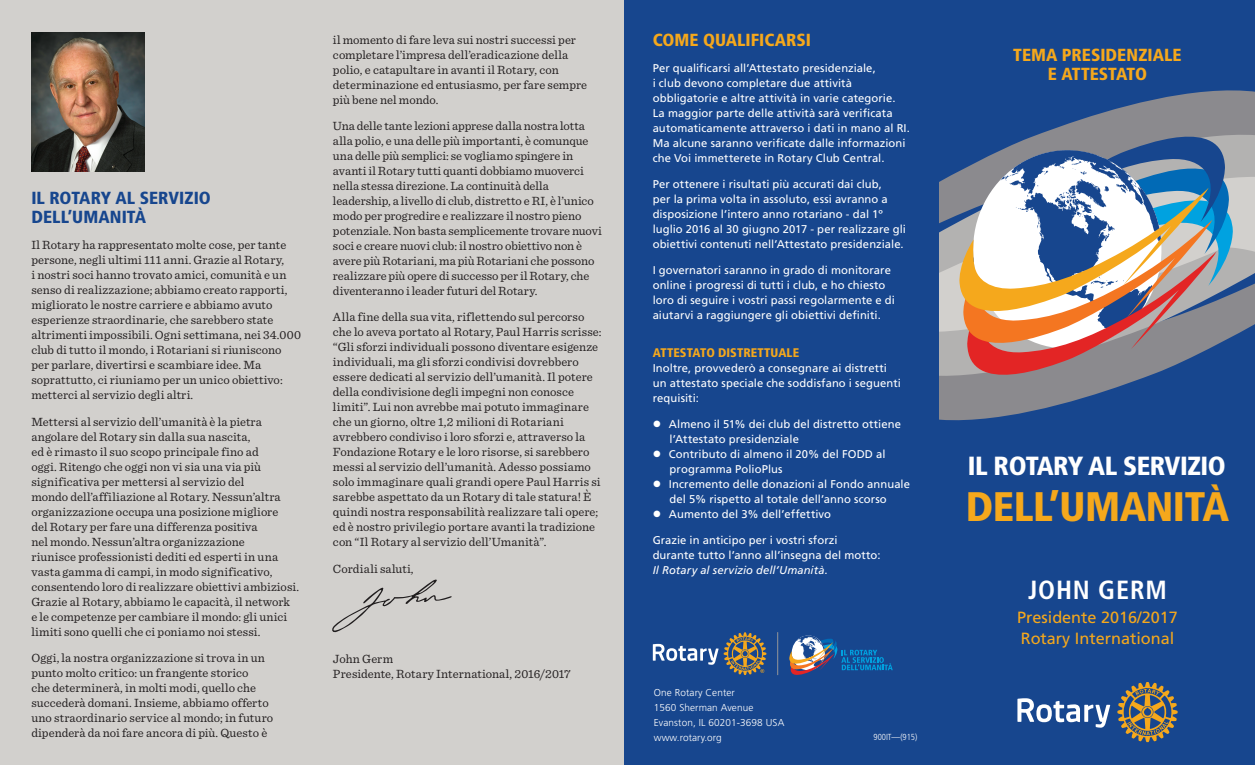
<style>
.page{position:relative;width:1255px;height:765px;background:#fff}
.page>*{position:absolute;margin:0;border:0;box-sizing:border-box;transform-origin:0 0}
.t1{font:900 condensed 41.25px "Frutiger LT Std";letter-spacing:-.01em;color:#f5a81c}
.t2{font:900 condensed 26.25px "Frutiger LT Std";letter-spacing:-.02em;color:#fff}
.t3{font:700 condensed 26.25px "Frutiger LT Std";letter-spacing:.03em;color:#fff}
.t4{font:900 condensed 17.5px/18.8px "Frutiger LT Std";color:#f5a81c;text-align:center}
.t5{font:900 condensed 17.5px/18.8px "Frutiger LT Std";letter-spacing:.005em;color:#17468e}
.t6{font:16.25px/21.2px "Frutiger LT Std";color:#f5a81c}
.t7{font:12.5px/15px "Sentinel";letter-spacing:.005em;color:#231f20}
.t8{font:900 condensed 12.5px "Frutiger LT Std";letter-spacing:.01em;color:#f5a81c}
.t9{font:11.25px/15px "Frutiger LT Std";letter-spacing:.005em;color:#fff}
.t10{font:300 10px/15px "Frutiger LT Std";letter-spacing:.01em;color:#fff}
.t11{font:300 condensed 8.75px "Frutiger LT Std";letter-spacing:-.005em;color:#fff}
.s1{font-style:italic}
</style>
<div class="page">
<div style="left:0;top:0;width:628px;height:765px;background:#d2d0cd"></div>
<div style="left:624px;top:0;width:630px;height:765px;background:#17468e"></div>
<img style="left:31px;top:32px;width:113px;height:139px">
<svg style="left:939px;top:402px;width:130px;height:19px;fill:#8b8a8e"></svg>
<svg style="left:939px;top:329px;width:307px;height:73px"></svg>
<svg style="left:1123px;top:90px;width:131px;height:17px;fill:#8b8a8e"></svg>
<svg style="left:939px;top:107px;width:315px;height:222px"></svg>
<svg style="left:958px;top:114px;width:275px;height:283px"></svg>
<svg style="left:789px;top:635px;width:103px;height:40px"></svg>
<svg style="left:653px;top:632px;width:113px;height:43px"></svg>
<hr style="left:777px;top:632px;width:1px;height:43px;background:#939598">
<svg style="left:1017px;top:698px;width:93px;height:30px"></svg>
<svg style="left:1117px;top:682px;width:60px;height:60px"></svg>
<svg style="left:332px;top:579px;width:120px;height:54px"></svg>
<h3 class="t5" style="left:31px;top:189px;width:181px">IL ROTARY AL SERVIZIO<br>DELL’UMANITÀ</h3>
<p class="t7" style="left:31px;top:237px;width:271px">Il Rotary ha rappresentato molte cose, per tante persone, negli ultimi 111 anni. Grazie al Rotary,<br>i nostri soci hanno trovato amici, comunità e un senso di realizzazione; abbiamo creato rapporti, migliorato le nostre carriere e abbiamo avuto esperienze straordinarie, che sarebbero state altrimenti impossibili. Ogni settimana, nei 34.000 club di tutto il mondo, i Rotariani si riuniscono per parlare, divertirsi e scambiare idee. Ma soprattutto, ci riuniamo per un unico obiettivo: metterci al servizio degli altri.</p>
<p class="t7" style="left:31px;top:413px;width:269px">Mettersi al servizio dell’umanità è la pietra angolare del Rotary sin dalla sua nascita,<br>ed è rimasto il suo scopo principale fino ad<br>oggi. Ritengo che oggi non vi sia una via più significativa per mettersi al servizio del<br>mondo dell’affiliazione al Rotary. Nessun’altra organizzazione occupa una posizione migliore<br>del Rotary per fare una differenza positiva<br>nel mondo. Nessun’altra organizzazione<br>riunisce professionisti dediti ed esperti in una vasta gamma di campi, in modo significativo, consentendo loro di realizzare obiettivi ambiziosi.<br>Grazie al Rotary, abbiamo le capacità, il network<br>e le competenze per cambiare il mondo: gli unici limiti sono quelli che ci poniamo noi stessi.</p>
<p class="t7" style="left:31px;top:649px;width:243px">Oggi, la nostra organizzazione si trova in un punto molto critico: un frangente storico<br>che determinerà, in molti modi, quello che succederà domani. Insieme, abbiamo offerto uno straordinario service al mondo; in futuro dipenderà da noi fare ancora di più. Questo è</p>
<p class="t7" style="left:333px;top:31px;width:255px">il momento di fare leva sui nostri successi per completare l’impresa dell’eradicazione della polio, e catapultare in avanti il Rotary, con determinazione ed entusiasmo, per fare sempre più bene nel mondo.</p>
<p class="t7" style="left:333px;top:118px;width:270px">Una delle tante lezioni apprese dalla nostra lotta alla polio, e una delle più importanti, è comunque una delle più semplici: se vogliamo spingere in avanti il Rotary tutti quanti dobbiamo muoverci nella stessa direzione. La continuità della leadership, a livello di club, distretto e RI, è l’unico modo per progredire e realizzare il nostro pieno potenziale. Non basta semplicemente trovare nuovi soci e creare nuovi club: il nostro obiettivo non è avere più Rotariani, ma più Rotariani che possono realizzare più opere di successo per il Rotary, che diventeranno i leader futuri del Rotary.</p>
<p class="t7" style="left:333px;top:309px;width:270px">Alla fine della sua vita, riflettendo sul percorso che lo aveva portato al Rotary, Paul Harris scrisse: “Gli sforzi individuali possono diventare esigenze individuali, ma gli sforzi condivisi dovrebbero essere dedicati al servizio dell’umanità. Il potere della condivisione degli impegni non conosce limiti”. Lui non avrebbe mai potuto immaginare che un giorno, oltre 1,2 milioni di Rotariani avrebbero condiviso i loro sforzi e, attraverso la Fondazione Rotary e le loro risorse, si sarebbero messi al servizio dell’umanità. Adesso possiamo solo immaginare quali grandi opere Paul Harris si sarebbe aspettato da un Rotary di tale statura! È quindi nostra responsabilità realizzare tali opere; ed è nostro privilegio portare avanti la tradizione con “Il Rotary al servizio dell’Umanità”.</p>
<p class="t7" style="left:333px;top:560px;width:82px">Cordiali saluti,</p>
<p class="t7" style="left:333px;top:650px;width:239px">John Germ<br>Presidente, Rotary International, 2016/2017</p>
<h3 class="t4" style="left:652px;top:30px;width:160px">COME QUALIFICARSI</h3>
<p class="t9" style="left:652px;top:60px;width:259px">Per qualificarsi all’Attestato presidenziale,<br>i club devono completare due attività obbligatorie e altre attività in varie categorie.<br>La maggior parte delle attività sarà verificata automaticamente attraverso i dati in mano al RI.<br>Ma alcune saranno verificate dalle informazioni che Voi immetterete in Rotary Club Central.</p>
<p class="t9" style="left:652px;top:177px;width:255px">Per ottenere i risultati più accurati dai club,<br>per la prima volta in assoluto, essi avranno a disposizione l’intero anno rotariano - dal 1º luglio 2016 al 30 giugno 2017 - per realizzare gli obiettivi contenuti nell’Attestato presidenziale.</p>
<p class="t9" style="left:652px;top:263px;width:244px">I governatori saranno in grado di monitorare online i progressi di tutti i club, e ho chiesto loro di seguire i vostri passi regolarmente e di aiutarvi a raggiungere gli obiettivi definiti.</p>
<p class="t8" style="left:652px;top:345px;width:148px">ATTESTATO DISTRETTUALE</p>
<p class="t9" style="left:652px;top:360px;width:250px">Inoltre, provvederò a consegnare ai distretti un attestato speciale che soddisfano i seguenti requisiti:</p>
<p class="t9" style="left:669px;top:417px;width:233px;text-indent:-17px">● Almeno il 51% dei club del distretto ottiene l’Attestato presidenziale</p>
<p class="t9" style="left:669px;top:447px;width:217px;text-indent:-17px">● Contributo di almeno il 20% del FODD al programma PolioPlus</p>
<p class="t9" style="left:652px;top:477px;width:259px;text-align:center">● Incremento delle donazioni al Fondo annuale del 5% rispetto al totale dell’anno scorso</p>
<p class="t9" style="left:652px;top:507px;width:180px">● Aumento del 3% dell’effettivo</p>
<p class="t9" style="left:652px;top:533px;width:229px">Grazie in anticipo per i vostri sforzi durante tutto l’anno all’insegna del motto:<br><span class="s1">Il Rotary al servizio dell’Umanità</span>.</p>
<p class="t10" style="left:654px;top:685px;width:132px">One Rotary Center<br>1560 Sherman Avenue<br>Evanston, IL 60201-3698 USA www.rotary.org</p>
<p class="t11" style="left:873px;top:732px;width:45px">900IT—(915)</p>
<h3 class="t4" style="left:1013px;top:45px;width:170px">TEMA PRESIDENZIALE<br>E ATTESTATO</h3>
<h2 class="t2" style="left:967px;top:450px;width:259px">IL ROTARY AL SERVIZIO</h2>
<h1 class="t1" style="left:965px;top:481px;width:265px">DELL’UMANITÀ</h1>
<h2 class="t3" style="left:1028px;top:575px;width:140px">JOHN GERM</h2>
<h3 class="t6" style="left:1017px;top:607px;width:162px">Presidente 2016/2017<br>Rotary International</h3>
</div>
